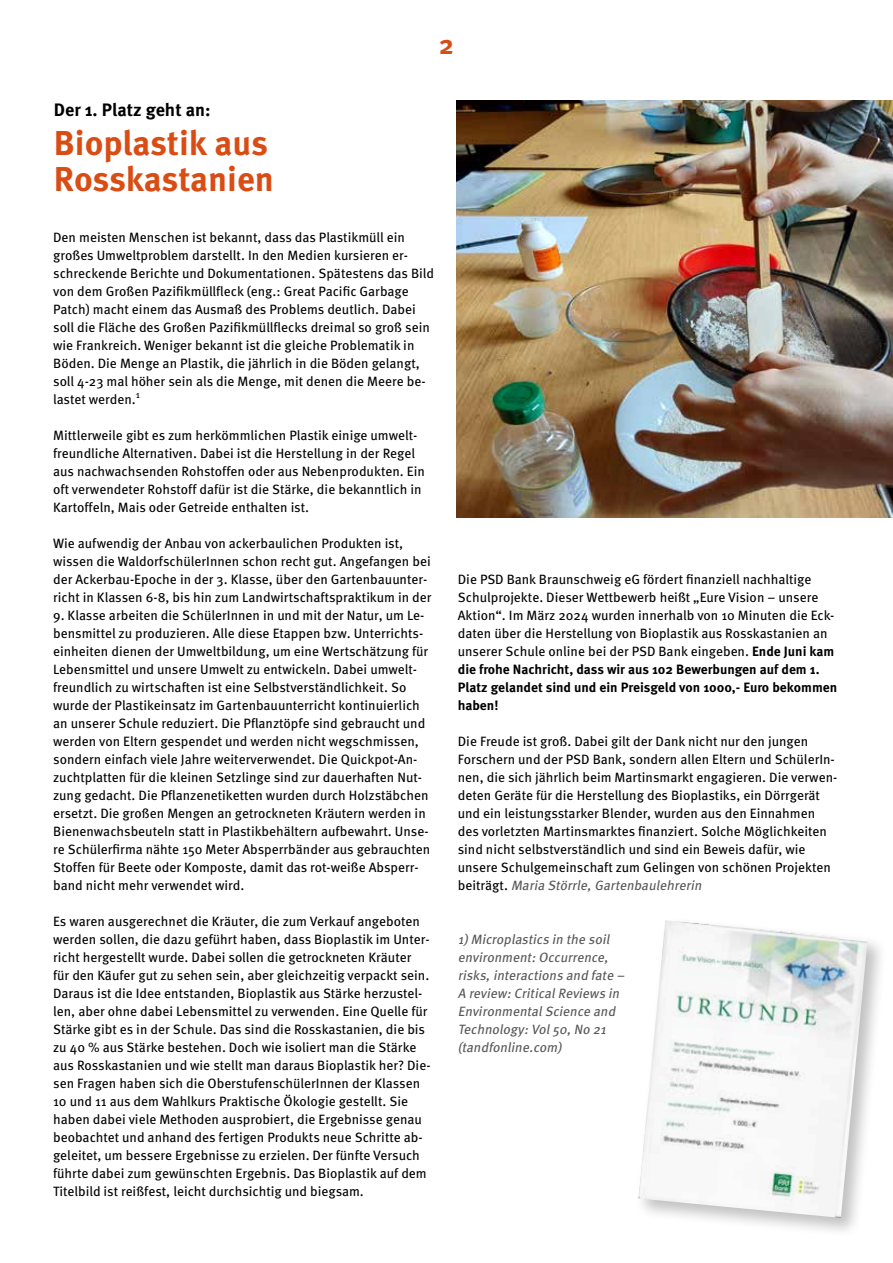
<style>
.page{position:relative;width:893px;height:1263px;background:#fff}
.page>*{position:absolute;margin:0;border:0;box-sizing:border-box;transform-origin:0 0}
.t1{font:700 34.5px/36px "Meta Hebrew";letter-spacing:-.005em;color:#d94d15}
.t2{font:700 27px "Meta Hebrew";color:#d94d15}
.t3{font:700 18px "Meta Hebrew";color:#000}
.t4{font:13.5px/18px "Meta Hebrew";color:#000}
.t5{font:italic 13.5px/18px "Meta Hebrew";color:#575756}
.s1{font-weight:700}
.s2{font-style:italic;color:#575756}
</style>
<div class="page">
<img style="left:456px;top:101px;width:437px;height:416px">
<div style="left:635px;top:916px;width:253px;height:322px;background:#000;opacity:.25"></div>
<img style="left:638px;top:920px;width:230px;height:298px">
<h3 class="t3" style="left:54px;top:98px;width:158px">Der 1. Platz geht an:</h3>
<h1 class="t1" style="left:54px;top:126px;width:222px">Bioplastik aus<br>Rosskastanien</h1>
<h2 class="t2" style="left:439px;top:28px;width:17px">2</h2>
<p class="t4" style="left:53px;top:229px;width:383px">Den meisten Menschen ist bekannt, dass das Plastikmüll ein großes Umweltproblem darstellt. In den Medien kursieren er&shy;schreckende Berichte und Dokumentationen. Spätestens das Bild von dem Großen Pazifikmüllfleck (eng.: Great Pacific Garbage Patch) macht einem das Ausmaß des Problems deutlich. Dabei soll die Fläche des Großen Pazifikmüllflecks dreimal so groß sein wie Frankreich. Weniger bekannt ist die gleiche Problematik in Böden. Die Menge an Plastik, die jährlich in die Böden gelangt, soll 4-23 mal höher sein als die Menge, mit denen die Meere be&shy;lastet werden.<sup>1</sup></p>
<p class="t4" style="left:53px;top:427px;width:373px">Mittlerweile gibt es zum herkömmlichen Plastik einige umwelt&shy;freundliche Alternativen. Dabei ist die Herstellung in der Regel aus nachwachsenden Rohstoffen oder aus Nebenprodukten. Ein oft verwendeter Rohstoff dafür ist die Stärke, die bekanntlich in Kartoffeln, Mais oder Getreide enthalten ist.</p>
<p class="t4" style="left:53px;top:535px;width:380px">Wie aufwendig der Anbau von ackerbaulichen Produkten ist, wissen die WaldorfschülerInnen schon recht gut. Angefangen bei der Ackerbau-Epoche in der 3. Klasse, über den Gartenbauunter&shy;richt in Klassen 6-8, bis hin zum Landwirtschaftspraktikum in der</p>
<p class="t4" style="left:53px;top:607px;width:379px">9. Klasse arbeiten die SchülerInnen in und mit der Natur, um Le&shy;bensmittel zu produzieren. Alle diese Etappen bzw. Unterrichts&shy;einheiten dienen der Umweltbildung, um eine Wertschätzung für Lebensmittel und unsere Umwelt zu entwickeln. Dabei umwelt&shy;freundlich zu wirtschaften ist eine Selbstverständlichkeit. So wurde der Plastikeinsatz im Gartenbauunterricht kontinuierlich an unserer Schule reduziert. Die Pflanztöpfe sind gebraucht und werden von Eltern gespendet und werden nicht wegschmissen, sondern einfach viele Jahre weiterverwendet. Die Quickpot-An&shy;zuchtplatten für die kleinen Setzlinge sind zur dauerhaften Nut&shy;zung gedacht. Die Pflanzenetiketten wurden durch Holzstäbchen ersetzt. Die großen Mengen an getrockneten Kräutern werden in Bienenwachsbeuteln statt in Plastikbehältern aufbewahrt. Unse&shy;re Schülerfirma nähte 150 Meter Absperrbänder aus gebrauchten Stoffen für Beete oder Komposte, damit das rot-weiße Absperr&shy;band nicht mehr verwendet wird.</p>
<p class="t4" style="left:53px;top:913px;width:379px">Es waren ausgerechnet die Kräuter, die zum Verkauf angeboten werden sollen, die dazu geführt haben, dass Bioplastik im Unter&shy;richt hergestellt wurde. Dabei sollen die getrockneten Kräuter für den Käufer gut zu sehen sein, aber gleichzeitig verpackt sein.<br>Daraus ist die Idee entstanden, Bioplastik aus Stärke herzustel&shy;len, aber ohne dabei Lebensmittel zu verwenden. Eine Quelle für Stärke gibt es in der Schule. Das sind die Rosskastanien, die bis zu 40 % aus Stärke bestehen. Doch wie isoliert man die Stärke aus Rosskastanien und wie stellt man daraus Bioplastik her? Die&shy;sen Fragen haben sich die OberstufenschülerInnen der Klassen 10 und 11 aus dem Wahlkurs Praktische Ökologie gestellt. Sie haben dabei viele Methoden ausprobiert, die Ergebnisse genau beobachtet und anhand des fertigen Produkts neue Schritte ab&shy;geleitet, um bessere Ergebnisse zu erzielen. Der fünfte Versuch führte dabei zum gewünschten Ergebnis. Das Bioplastik auf dem Titelbild ist reißfest, leicht durchsichtig und biegsam.</p>
<p class="t4" style="left:458px;top:571px;width:381px">Die PSD Bank Braunschweig eG fördert finanziell nachhaltige Schulprojekte. Dieser Wettbewerb heißt „Eure Vision – unsere Aktion“. Im März 2024 wurden innerhalb von 10 Minuten die Eck&shy;daten über die Herstellung von Bioplastik aus Rosskastanien an unserer Schule online bei der PSD Bank eingeben. <span class="s1">Ende Juni kam die frohe Nachricht, dass wir aus 102 Bewerbungen auf dem 1.<br>Platz gelandet sind und ein Preisgeld von 1000,- Euro bekommen haben!</span></p>
<p class="t4" style="left:458px;top:733px;width:381px">Die Freude ist groß. Dabei gilt der Dank nicht nur den jungen Forschern und der PSD Bank, sondern allen Eltern und SchülerIn&shy;nen, die sich jährlich beim Martinsmarkt engagieren. Die verwen&shy;deten Geräte für die Herstellung des Bioplastiks, ein Dörrgerät und ein leistungsstarker Blender, wurden aus den Einnahmen des vorletzten Martinsmarktes finanziert. Solche Möglichkeiten sind nicht selbstverständlich und sind ein Beweis dafür, wie unsere Schulgemeinschaft zum Gelingen von schönen Projekten b e i t r ä gt . <span class="s2">Maria Störrle,Gartenbaulehrerin</span></p>
<p class="t5" style="left:458px;top:931px;width:171px">1)Microplastics in the soil environment:Occurrence, risks,interactions and fate –<br>A review:CriticalReviews in<br>EnvironmentalScience and<br>Technology:Vol50,No 21 (tandfonline.com)</p>
</div>
